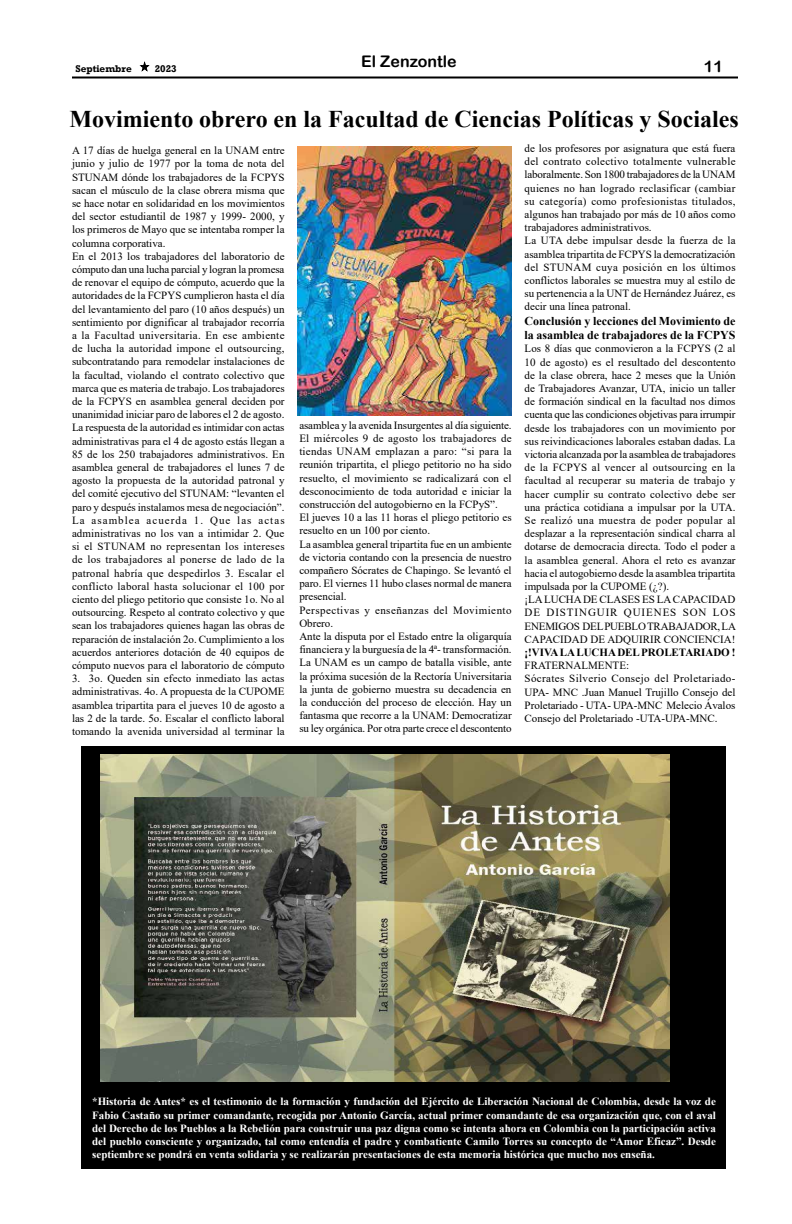
<style>
.page{position:relative;width:792px;height:1224px;background:#fff}
.page>*{position:absolute;margin:0;border:0;box-sizing:border-box;transform-origin:0 0}
.t1{font:700 24px "Times New Roman";color:#000}
.t2{font:16px "Arial Rounded MT Bold";color:#000}
.t3{font:700 12px/14.4px "Times New Roman";color:#000}
.t4{font:11px/13.2px "Times New Roman";color:#000}
.t5{font:700 11px/13.2px "Times New Roman";color:#fff;text-align:justify}
.t6{font:700 11px "Times New Roman";letter-spacing:-.005em;color:#000}
.t7{font:700 10px "Rockwell";color:#000}
</style>
<div class="page">
<hr style="left:72px;top:76px;width:666px;height:2px;background:#000">
<svg style="left:139px;top:61px;width:11px;height:11px"></svg>
<div style="left:81px;top:746px;width:645px;height:422px;background:#000"></div>
<img style="left:298px;top:147px;width:214px;height:268px">
<img style="left:100px;top:754px;width:570px;height:328px">
<h2 class="t2" style="left:361px;top:52px;width:97px">El Zenzontle</h2>
<p class="t7" style="left:76px;top:62px;width:58px">Septiembre</p>
<p class="t7" style="left:155px;top:62px;width:24px">2023</p>
<h2 class="t2" style="left:704px;top:57px;width:21px">11</h2>
<h1 class="t1" style="left:69px;top:102px;width:671px">Movimiento obrero en la Facultad de Ciencias Políticas y Sociales</h1>
<p class="t4" style="left:72px;top:144px;width:214px">A 17 días de huelga general en la UNAM entre junio y julio de 1977 por la toma de nota del STUNAM dónde los trabajadores de la FCPYS sacan el músculo de la clase obrera misma que se hace notar en solidaridad en los movimientos del sector estudiantil de 1987 y 1999- 2000, y los primeros de Mayo que se intentaba romper la columna corporativa.<br>En el 2013 los trabajadores del laboratorio de cómputo dan una lucha parcial y logran la promesa de renovar el equipo de cómputo, acuerdo que la autoridades de la FCPYS cumplieron hasta el día del levantamiento del paro (10 años después) un sentimiento por dignificar al trabajador recorría a la Facultad universitaria. En ese ambiente de lucha la autoridad impone el outsourcing, subcontratando para remodelar instalaciones de la facultad, violando el contrato colectivo que marca que es materia de trabajo. Los trabajadores de la FCPYS en asamblea general deciden por unanimidad iniciar paro de labores el 2 de agosto.<br>La respuesta de la autoridad es intimidar con actas administrativas para el 4 de agosto estás llegan a 85 de los 250 trabajadores administrativos. En asamblea general de trabajadores el lunes 7 de agosto la propuesta de la autoridad patronal y del comité ejecutivo del STUNAM: “levanten el paro y después instalamos mesa de negociación”.<br>La asamblea acuerda 1. Que las actas administrativas no los van a intimidar 2. Que si el STUNAM no representan los intereses de los trabajadores al ponerse de lado de la patronal habría que despedirlos 3. Escalar el conflicto laboral hasta solucionar el 100 por ciento del pliego petitorio que consiste 1o. No al outsourcing. Respeto al contrato colectivo y que sean los trabajadores quienes hagan las obras de reparación de instalación 2o. Cumplimiento a los acuerdos anteriores dotación de 40 equipos de cómputo nuevos para el laboratorio de cómputo</p>
<p class="t4" style="left:72px;top:672px;width:214px;text-align:justify">3. 3o. Queden sin efecto inmediato las actas administrativas. 4o. A propuesta de la CUPOME asamblea tripartita para el jueves 10 de agosto a las 2 de la tarde. 5o. Escalar el conflicto laboral tomando la avenida universidad al terminar la</p>
<p class="t4" style="left:299px;top:418px;width:214px">asamblea y la avenida Insurgentes al día siguiente.<br>El miércoles 9 de agosto los trabajadores de tiendas UNAM emplazan a paro: “si para la reunión tripartita, el pliego petitorio no ha sido resuelto, el movimiento se radicalizará con el desconocimiento de toda autoridad e iniciar la construcción del autogobierno en la FCPyS”.<br>El jueves 10 a las 11 horas el pliego petitorio es resuelto en un 100 por ciento.<br>La asamblea general tripartita fue en un ambiente de victoria contando con la presencia de nuestro compañero Sócrates de Chapingo. Se levantó el paro. El viernes 11 hubo clases normal de manera presencial.<br>Perspectivas y enseñanzas del Movimiento Obrero.<br>Ante la disputa por el Estado entre la oligarquía financiera y la burguesía de la 4ª- transformación.<br>La UNAM es un campo de batalla visible, ante la próxima sucesión de la Rectoría Universitaria la junta de gobierno muestra su decadencia en la conducción del proceso de elección. Hay un fantasma que recorre a la UNAM: Democratizar su ley orgánica. Por otra parte crece el descontento</p>
<p class="t4" style="left:525px;top:141px;width:213px">de los profesores por asignatura que está fuera del contrato colectivo totalmente vulnerable laboralmente. Son 1800 trabajadores de la UNAM quienes no han logrado reclasificar (cambiar su categoría) como profesionistas titulados, algunos han trabajado por más de 10 años como trabajadores administrativos.<br>La UTA debe impulsar desde la fuerza de la asamblea tripartita de FCPYS la democratización del STUNAM cuya posición en los últimos conflictos laborales se muestra muy al estilo de su pertenencia a la UNT de Hernández Juárez, es decir una línea patronal.</p>
<p class="t3" style="left:525px;top:313px;width:212px">Conclusión y lecciones del Movimiento de la asamblea de trabajadores de la FCPYS</p>
<p class="t4" style="left:525px;top:342px;width:213px">Los 8 días que conmovieron a la FCPYS (2 al 10 de agosto) es el resultado del descontento de la clase obrera, hace 2 meses que la Unión de Trabajadores Avanzar, UTA, inicio un taller de formación sindical en la facultad nos dimos cuenta que las condiciones objetivas para irrumpir desde los trabajadores con un movimiento por sus reivindicaciones laborales estaban dadas. La victoria alcanzada por la asamblea de trabajadores de la FCPYS al vencer al outsourcing en la facultad al recuperar su materia de trabajo y hacer cumplir su contrato colectivo debe ser una práctica cotidiana a impulsar por la UTA.<br>Se realizó una muestra de poder popular al desplazar a la representación sindical charra al dotarse de democracia directa. Todo el poder a la asamblea general. Ahora el reto es avanzar hacia el autogobierno desde la asamblea tripartita impulsada por la CUPOME (¿?).<br>¡LA LUCHA DE CLASES ES LA CAPACIDAD DE DISTINGUIR QUIENES SON LOS ENEMIGOS DEL PUEBLO TRABAJADOR, LA CAPACIDAD DE ADQUIRIR CONCIENCIA!</p>
<p class="t6" style="left:525px;top:644px;width:212px">¡!VIVA LA LUCHA DEL PROLETARIADO !</p>
<p class="t4" style="left:525px;top:659px;width:212px">FRATERNALMENTE:<br>Sócrates Silverio Consejo del Proletariado-UPA- MNC .Juan Manuel Trujillo Consejo del Proletariado - UTA- UPA-MNC Melecio Ávalos Consejo del Proletariado -UTA-UPA-MNC.</p>
<p class="t5" style="left:92px;top:1095px;width:625px">*Historia de Antes* es el testimonio de la formación y fundación del Ejército de Liberación Nacional de Colombia, desde la voz de Fabio Castaño su primer comandante, recogida por Antonio García, actual primer comandante de esa organización que, con el aval del Derecho de los Pueblos a la Rebelión para construir una paz digna como se intenta ahora en Colombia con la participación activa del pueblo consciente y organizado, tal como entendía el padre y combatiente Camilo Torres su concepto de “Amor Eficaz”. Desde septiembre se pondrá en venta solidaria y se realizarán presentaciones de esta memoria histórica que mucho nos enseña.</p>
</div>
